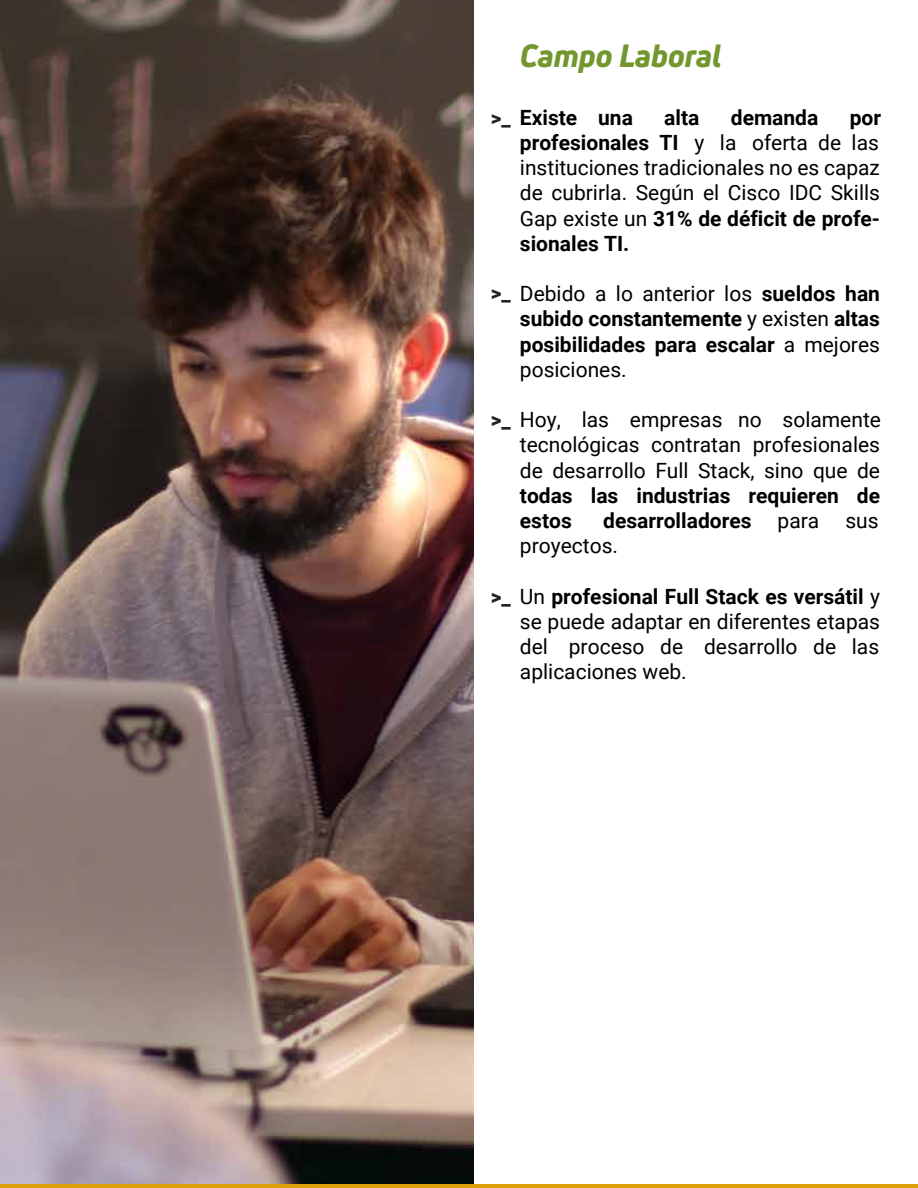
<style>
.page{position:relative;width:918px;height:1188px;background:#fff}
.page>*{position:absolute;margin:0;border:0;box-sizing:border-box;transform-origin:0 0}
.t1{font:italic 800 31.5px "Uni Neue";color:#72972d}
.t2{font:21px/25.2px "Roboto";color:#000;text-align:justify}
.t3{font:700 21px/25.2px "Roboto";color:#000;text-align:justify}
.s1{font-weight:900;font-size:20.25px;color:#1e2328}
.s2{font-weight:700}
.s3{font-weight:400}
.s4{font-weight:900;color:#1e2328}
</style>
<div class="page">
<img style="left:0;top:0;width:473px;height:1184px">
<hr style="left:0;top:1184px;width:918px;height:4px;background:#dea008">
<h1 class="t1" style="left:520px;top:34px;width:203px">Campo Laboral</h1>
<p class="t3" style="left:491px;top:104px;width:144px"><span class="s1">&gt;_</span> Existe una</p>
<p class="t3" style="left:664px;top:104px;width:37px">alta</p>
<p class="t3" style="left:731px;top:104px;width:89px">demanda</p>
<p class="t2" style="left:520px;top:104px;width:363px;text-indent:330px"><span class="s2">por profesionales TI</span> y la oferta de las instituciones tradicionales no es capaz de cubrirla. Según el Cisco IDC Skills Gap existe un <span class="s2">31% de déficit de profe&shy;sionales TI.</span></p>
<p class="t3" style="left:520px;top:280px;width:362px;text-indent:-29px"><span class="s1">&gt;_</span> <span class="s3">Debido a lo anterior los</span> sueldos han subido constantemente <span class="s3">y existen</span> altas posibilidades para escalar <span class="s3">a mejores posiciones.</span></p>
<p class="t2" style="left:491px;top:406px;width:392px"><span class="s4">&gt;_</span> Hoy, las empresas no solamente</p>
<p class="t2" style="left:520px;top:432px;width:362px">tecnológicas contratan profesionales de desarrollo Full Stack, sino que de</p>
<p class="t3" style="left:520px;top:482px;width:362px">todas las industrias requieren de estos</p>
<p class="t2" style="left:520px;top:507px;width:360px;text-indent:83px"><span class="s2">desarrolladores</span> para sus proyectos.</p>
<p class="t3" style="left:491px;top:583px;width:391px"><span class="s4">&gt;_</span> <span class="s3">Un</span> profesional Full Stack es versátil <span class="s3">y</span></p>
<p class="t2" style="left:520px;top:608px;width:362px">se puede adaptar en diferentes etapas del proceso de desarrollo de las aplicaciones web.</p>
</div>
